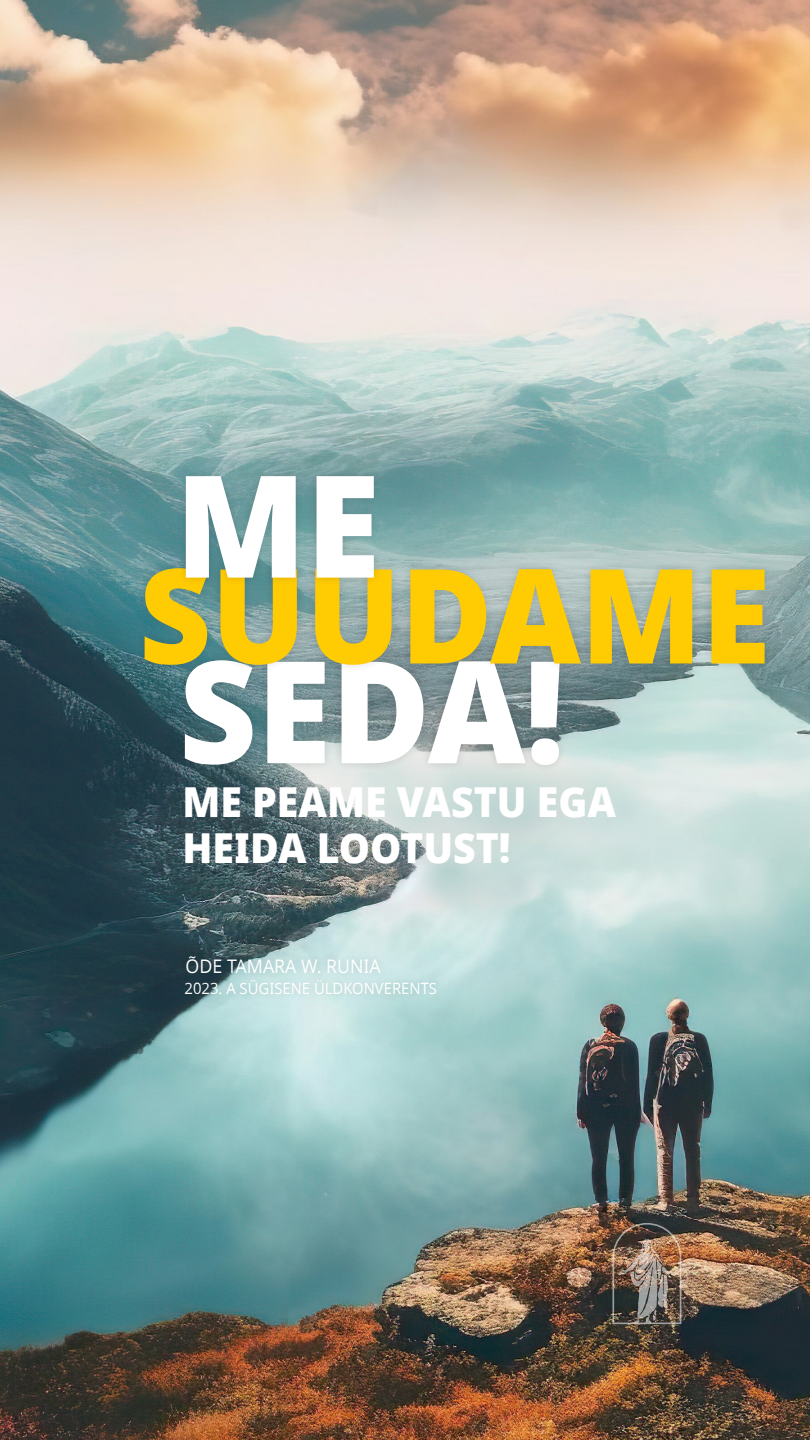
<style>
.page{position:relative;width:810px;height:1440px;background:#fff}
.page>*{position:absolute;margin:0;border:0;box-sizing:border-box;transform-origin:0 0}
.artcl10_p1_figure_image_aside_quote_firs{font:800 142.12px "Dots Solidlds Lat";color:#fff;scale:.95 1}
.artcl10_p1_figure_image_aside_quote_firs-2{font:800 131.55px "Dots Solidlds Lat";color:#ffcb02;scale:.95 1}
.artcl10_p1_figure_image_aside_quote_firs-3{font:800 41.33px/45.8px "Dots Solidlds Lat";color:#fff;scale:.95 1}
.artcl10_p1_figure_image_aside_quote_firs-4{font:18.75px "Dots Solidlds Lat";color:#fff;scale:.95 1}
.artcl10_p1_figure_image_aside_quote_cita{font:15.6px "Dots Solidlds Lat";color:#fff;scale:.95 1}
</style>
<div class="page">
<img style="left:0;top:0;width:810px;height:1440px">
<div style="left:177px;top:947px;width:268px;height:56px;background:#000;opacity:.14"></div>
<div style="left:176px;top:652px;width:392px;height:121px;background:#000;opacity:.14"></div>
<div style="left:136px;top:560px;width:637px;height:114px;background:#000;opacity:.14"></div>
<div style="left:177px;top:467px;width:206px;height:119px;background:#000;opacity:.14"></div>
<img style="left:612px;top:1223px;width:69px;height:101px">
<p class="artcl10_p1_figure_image_aside_quote_firs" style="left:175px;top:418px;width:217px">ME</p>
<p class="artcl10_p1_figure_image_aside_quote_firs-2" style="left:139px;top:515px;width:666px">SUUDAME</p>
<p class="artcl10_p1_figure_image_aside_quote_firs" style="left:179px;top:603px;width:408px">SEDA!</p>
<p class="artcl10_p1_figure_image_aside_quote_firs-3" style="left:182px;top:780px;width:458px">ME PEAME VASTU EGA<br>HEIDA LOOTUST!</p>
<p class="artcl10_p1_figure_image_aside_quote_firs-4" style="left:186px;top:952px;width:207px">ÕDE TAMARA W. RUNIA</p>
<p class="artcl10_p1_figure_image_aside_quote_cita" style="left:185px;top:977px;width:267px">2023. A SÜGISENE ÜLDKONVERENTS</p>
</div>
